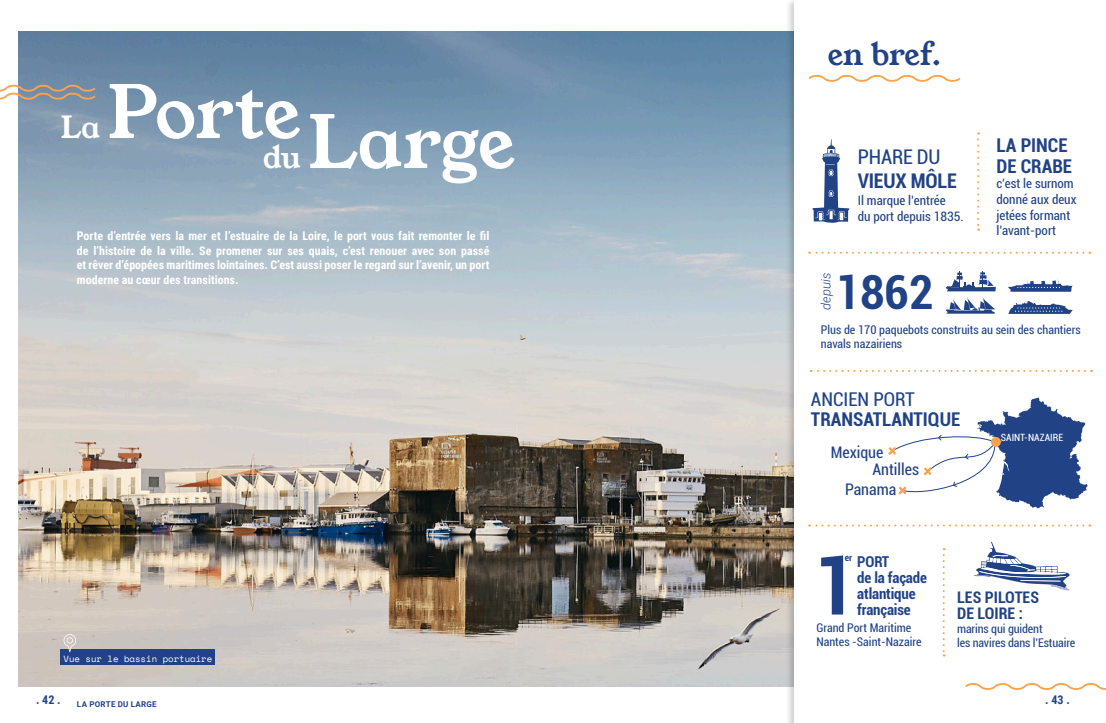
<style>
.page{position:relative;width:1106px;height:723px;background:#fff}
.page>*{position:absolute;margin:0;border:0;box-sizing:border-box;transform-origin:0 0}
.t1{font:700 condensed 81.9px "Roboto";color:#214386}
.t2{font:72px "Young Serif";letter-spacing:-.01em;color:#fff}
.t3{font:700 condensed 47px "Roboto";color:#214386}
.t4{font:30px "Young Serif";letter-spacing:-.005em;color:#214386}
.t5{font:30px "Young Serif";color:#fff}
.t6{font:700 condensed 20.2px "Roboto";letter-spacing:-.01em;color:#214386}
.t7{font:condensed 20.2px "Roboto";letter-spacing:-.01em;color:#214386}
.t8{font:700 condensed 19px/21px "Roboto";color:#214386}
.t9{font:condensed 19px "Roboto";color:#214386}
.t10{font:condensed 16px/16.9px "Roboto";color:#214386}
.t11{font:700 condensed 16px/16px "Roboto";color:#214386}
.t12{font:700 condensed 15px/16px "Roboto";letter-spacing:-.01em;color:#214386}
.t13{font:condensed 13px/15.6px "Roboto";color:#214386}
.t14{font:italic 300 13px "Roboto";color:#214386}
.t15{font:700 12px/14.4px "Roboto Condensed";color:#fff;text-align:justify}
.t16{font:condensed 12px/14.4px "Roboto";color:#214386}
.t17{font:700 12px "Roboto Condensed";color:#214386}
.t18{font:condensed 10px "Roboto";color:#fff}
.t19{font:700 condensed 9.6px "Roboto";color:#214386}
.t20{font:9px "Space Mono";color:#fff}
.t21{font:700 8px "Roboto";letter-spacing:.035em;color:#214386}
</style>
<div class="page">
<img style="left:19px;top:31px;width:765px;height:655px">
<svg style="left:0;top:82px;width:97px;height:20px;background:#a1a2a3"></svg>
<div style="left:61px;top:649px;width:154px;height:16px;background:#214386"></div>
<svg style="left:63px;top:634px;width:13px;height:18px"></svg>
<div style="left:784px;top:0;width:322px;height:723px;background:#231f20;opacity:.22"></div>
<div style="left:795px;top:0;width:311px;height:723px;background:#fff"></div>
<svg style="left:965px;top:683px;width:141px;height:7px"></svg>
<svg style="left:977px;top:132px;width:2px;height:99px"></svg>
<svg style="left:809px;top:252px;width:274px;height:2px"></svg>
<svg style="left:810px;top:370px;width:275px;height:2px"></svg>
<svg style="left:809px;top:524px;width:274px;height:2px"></svg>
<svg style="left:888px;top:397px;width:199px;height:111px"></svg>
<svg style="left:808px;top:75px;width:153px;height:7px"></svg>
<svg style="left:942px;top:548px;width:2px;height:108px"></svg>
<svg style="left:812px;top:139px;width:37px;height:84px"></svg>
<svg style="left:974px;top:542px;width:95px;height:49px"></svg>
<svg style="left:945px;top:271px;width:50px;height:20px"></svg>
<svg style="left:946px;top:297px;width:49px;height:17px"></svg>
<svg style="left:1008px;top:278px;width:64px;height:14px"></svg>
<svg style="left:1008px;top:301px;width:64px;height:13px"></svg>
<h3 class="t5" style="left:61px;top:110px;width:41px">La</h3>
<h2 class="t2" style="left:107px;top:71px;width:195px">Porte</h2>
<h3 class="t5" style="left:263px;top:140px;width:39px">du</h3>
<h2 class="t2" style="left:308px;top:101px;width:208px">Large</h2>
<p class="t15" style="left:77px;top:228px;width:414px">Porte d’entrée vers la mer et l’estuaire de la Loire, le port vous fait remonter le fil de l’histoire de la ville. Se promener sur ses quais, c’est renouer avec son passé et rêver d’épopées maritimes lointaines. C’est aussi poser le regard sur l’avenir, un port moderne au cœur des transitions.</p>
<p class="t20" style="left:63px;top:652px;width:150px">Vue sur le bassin portuaire</p>
<h3 class="t4" style="left:827px;top:37px;width:115px">en bref.</h3>
<h3 class="t7" style="left:857px;top:143px;width:84px">PHARE DU</h3>
<h3 class="t6" style="left:857px;top:167px;width:101px">VIEUX MÔLE</h3>
<p class="t13" style="left:857px;top:192px;width:107px">Il marque l’entrée<br>du port depuis 1835.</p>
<p class="t14" style="left:817px;top:310px;width:39px;rotate:-90deg">depuis</p>
<h3 class="t3" style="left:835px;top:259px;width:99px">1862</h3>
<h3 class="t8" style="left:996px;top:134px;width:77px">LA PINCE<br>DE CRABE</h3>
<p class="t13" style="left:996px;top:176px;width:81px">c’est le surnom donné aux deux jetées formant l’avant-port</p>
<p class="t16" style="left:821px;top:322px;width:261px">Plus de 170 paquebots construits au sein des chantiers navals nazairiens</p>
<h3 class="t9" style="left:811px;top:386px;width:105px">ANCIEN PORT</h3>
<h3 class="t8" style="left:811px;top:408px;width:151px">TRANSATLANTIQUE</h3>
<h3 class="t10" style="left:872px;top:443px;width:48px;text-indent:-42px">Mexique<br>Antilles</h3>
<h3 class="t10" style="left:845px;top:480px;width:53px">Panama</h3>
<p class="t18" style="left:1000px;top:431px;width:64px">SAINT-NAZAIRE</p>
<h1 class="t1" style="left:813px;top:528px;width:44px">1</h1>
<p class="t19" style="left:845px;top:551px;width:9px">er</p>
<p class="t12" style="left:857px;top:553px;width:71px">PORT<br>de la façade atlantique</p>
<p class="t12" style="left:857px;top:601px;width:55px">française</p>
<p class="t16" style="left:816px;top:620px;width:107px">Grand Port Maritime<br>Nantes -Saint-Nazaire</p>
<h3 class="t11" style="left:957px;top:588px;width:83px">LES PILOTES<br>DE LOIRE :</h3>
<p class="t16" style="left:957px;top:621px;width:120px">marins qui guident<br>les navires dans l’Estuaire</p>
<p class="t17" style="left:36px;top:691px;width:26px">. 42 .</p>
<p class="t17" style="left:1045px;top:691px;width:26px">. 43 .</p>
<p class="t21" style="left:77px;top:698px;width:81px">LA PORTE DU LARGE</p>
</div>
